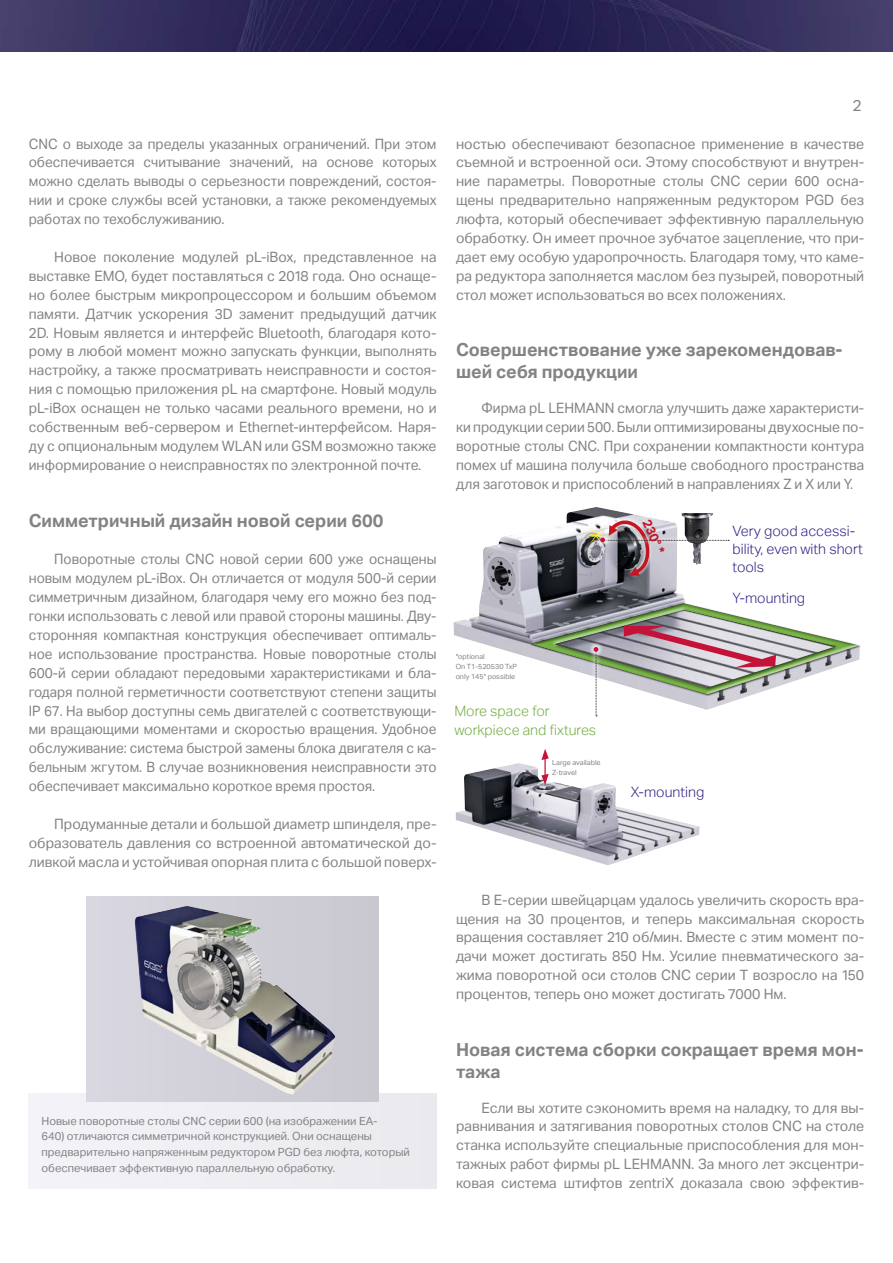
<style>
.page{position:relative;width:893px;height:1263px;background:#fff}
.page>*{position:absolute;margin:0;border:0;box-sizing:border-box;transform-origin:0 0}
.Zwischentitel{font:700 18px/21.8px "Aktiv Grotesk Trial";color:#838383}
.t1{font:15.75px "Aktiv Grotesk Trial";color:#838383}
.Grundtext{font:14.25px/18.9px "Aktiv Grotesk";color:#838383;text-align:justify}
.Grundtext-2{font:14.25px/18.9px "Aktiv Grotesk";color:#838383;text-align:justify;scale:.96 1}
.Titel_hellblauer_Bal{font:300 14.25px/18px "Aktiv Grotesk";color:#2f2385}
.Titel_hellblauer_Bal-2{font:300 14.25px/18.9px "Aktiv Grotesk";color:#72ae41}
.t2{font:700 12.9px "Aktiv Grotesk";color:#c31622}
.Legende{font:11.25px/15.8px "Aktiv Grotesk Trial";color:#838383}
.Legende-2{font:7.2px/10.1px "Aktiv Grotesk Trial";color:#838383}
</style>
<div class="page">
<img style="left:0;top:0;width:893px;height:51px">
<div style="left:29px;top:1093px;width:408px;height:95px;background:#eeeef3"></div>
<div style="left:87px;top:896px;width:292px;height:206px;background:#d2d0d9"></div>
<img style="left:134px;top:906px;width:201px;height:189px">
<img style="left:456px;top:763px;width:244px;height:102px">
<img style="left:454px;top:507px;width:231px;height:151px">
<svg style="left:530px;top:600px;width:331px;height:117px"></svg>
<hr style="left:544px;top:757px;width:2px;height:20px;background:#c41238">
<svg style="left:541px;top:774px;width:8px;height:12px"></svg>
<svg style="left:541px;top:749px;width:8px;height:11px"></svg>
<svg style="left:580px;top:510px;width:149px;height:73px"></svg>
<p class="Grundtext-2" style="left:29px;top:134px;width:426px">CNC о выходе за пределы указанных ограничений. При этом обеспечивается считывание значений, на основе которых можно сделать выводы о серьезности повреждений, состоя&shy;нии и сроке службы всей установки, а также рекомендуемых работах по техобслуживанию.</p>
<p class="Grundtext" style="left:29px;top:248px;width:409px;text-indent:26px">Новое поколение модулей pL-iBox, представленное на выставке EMO, будет поставляться с 2018 года. Оно оснаще&shy;но более быстрым микропроцессором и большим объемом памяти. Датчик ускорения 3D заменит предыдущий датчик 2D. Новым является и интерфейс Bluetooth, благодаря кото&shy;рому в любой момент можно запускать функции, выполнять настройку, а также просматривать неисправности и состоя&shy;ния с помощью приложения pL на смартфоне. Новый модуль pL-iBox оснащен не только часами реального времени, но и собственным веб-сервером и Ethernet-интерфейсом. Наря&shy;ду с опциональным модулем WLAN или GSM возможно также информирование о неисправностях по электронной почте.</p>
<p class="Zwischentitel" style="left:29px;top:509px;width:356px">Симметричный дизайн новой серии 600</p>
<p class="Grundtext-2" style="left:29px;top:550px;width:426px;text-indent:26px">Поворотные столы CNC новой серии 600 уже оснащены новым модулем pL-iBox. Он отличается от модуля 500-й серии симметричным дизайном, благодаря чему его можно без под&shy;гонки использовать с левой или правой стороны машины. Дву&shy;сторонняя компактная конструкция обеспечивает оптималь&shy;ное использование пространства. Новые поворотные столы 600-й серии обладают передовыми характеристиками и бла&shy;годаря полной герметичности соответствуют степени защиты IP 67. На выбор доступны семь двигателей с соответствующи&shy;ми вращающими моментами и скоростью вращения. Удобное обслуживание: система быстрой замены блока двигателя с ка&shy;бельным жгутом. В случае возникновения неисправности это обеспечивает максимально короткое время простоя.</p>
<p class="Grundtext" style="left:29px;top:815px;width:409px;text-indent:26px">Продуманные детали и большой диаметр шпинделя, пре&shy;образователь давления со встроенной автоматической до&shy;ливкой масла и устойчивая опорная плита с большой поверх-</p>
<p class="Legende" style="left:42px;top:1113px;width:370px">Новые поворотные столы CNC серии 600 (на изображении EA-<br>640) отличаются симметричной конструкцией. Они оснащены предварительно напряженным редуктором PGD без люфта, который обеспечивает эффективную параллельную обработку.</p>
<p class="t1" style="left:852px;top:96px;width:11px">2</p>
<p class="Grundtext" style="left:456px;top:134px;width:410px">ностью обеспечивают безопасное применение в качестве съемной и встроенной оси. Этому способствуют и внутрен&shy;ние параметры. Поворотные столы CNC серии 600 осна&shy;щены предварительно напряженным редуктором PGD без люфта, который обеспечивает эффективную параллельную обработку. Он имеет прочное зубчатое зацепление, что при&shy;дает ему особую ударопрочность. Благодаря тому, что каме&shy;ра редуктора заполняется маслом без пузырей, поворотный стол может использоваться во всех положениях.</p>
<p class="Zwischentitel" style="left:456px;top:339px;width:388px">Совершенствование уже зарекомендовав&shy;шей себя продукции</p>
<p class="Grundtext" style="left:456px;top:399px;width:410px;text-indent:26px">Фирма pL LEHMANN смогла улучшить даже характеристи&shy;ки продукции серии 500. Были оптимизированы двухосные по&shy;воротные столы CNC. При сохранении компактности контура помех uf машина получила больше свободного пространства для заготовок и приспособлений в направлениях Z и X или Y.</p>
<p class="t2" style="left:653px;top:517px;width:37px;rotate:65deg">230° *</p>
<p class="Titel_hellblauer_Bal" style="left:733px;top:522px;width:132px">Very good accessi&shy;bility, even with short tools</p>
<p class="Legende-2" style="left:456px;top:651px;width:31px">*optional</p>
<p class="Legende-2" style="left:456px;top:661px;width:63px">On T1-520530 TxP only 145° possible</p>
<p class="Titel_hellblauer_Bal-2" style="left:454px;top:702px;width:143px">More space for workpiece and fixtures</p>
<p class="Legende-2" style="left:552px;top:758px;width:50px">Large available<br>Z-travel</p>
<p class="Titel_hellblauer_Bal" style="left:733px;top:589px;width:74px">Y-mounting</p>
<p class="Titel_hellblauer_Bal" style="left:631px;top:783px;width:75px">X-mounting</p>
<p class="Grundtext" style="left:456px;top:890px;width:410px;text-indent:26px">В E-серии швейцарцам удалось увеличить скорость вра&shy;щения на 30 процентов, и теперь максимальная скорость вращения составляет 210 об/мин. Вместе с этим момент по&shy;дачи может достигать 850 Нм. Усилие пневматического за&shy;жима поворотной оси столов CNC серии T возросло на 150 процентов, теперь оно может достигать 7000 Нм.</p>
<p class="Zwischentitel" style="left:456px;top:1039px;width:409px">Новая система сборки сокращает время мон&shy;тажа</p>
<p class="Grundtext" style="left:456px;top:1098px;width:410px;text-indent:26px">Если вы хотите сэкономить время на наладку, то для вы&shy;равнивания и затягивания поворотных столов CNC на столе станка используйте специальные приспособления для мон&shy;тажных работ фирмы pL LEHMANN. За много лет эксцентри&shy;ковая система штифтов zentriX доказала свою эффектив-</p>
</div>
